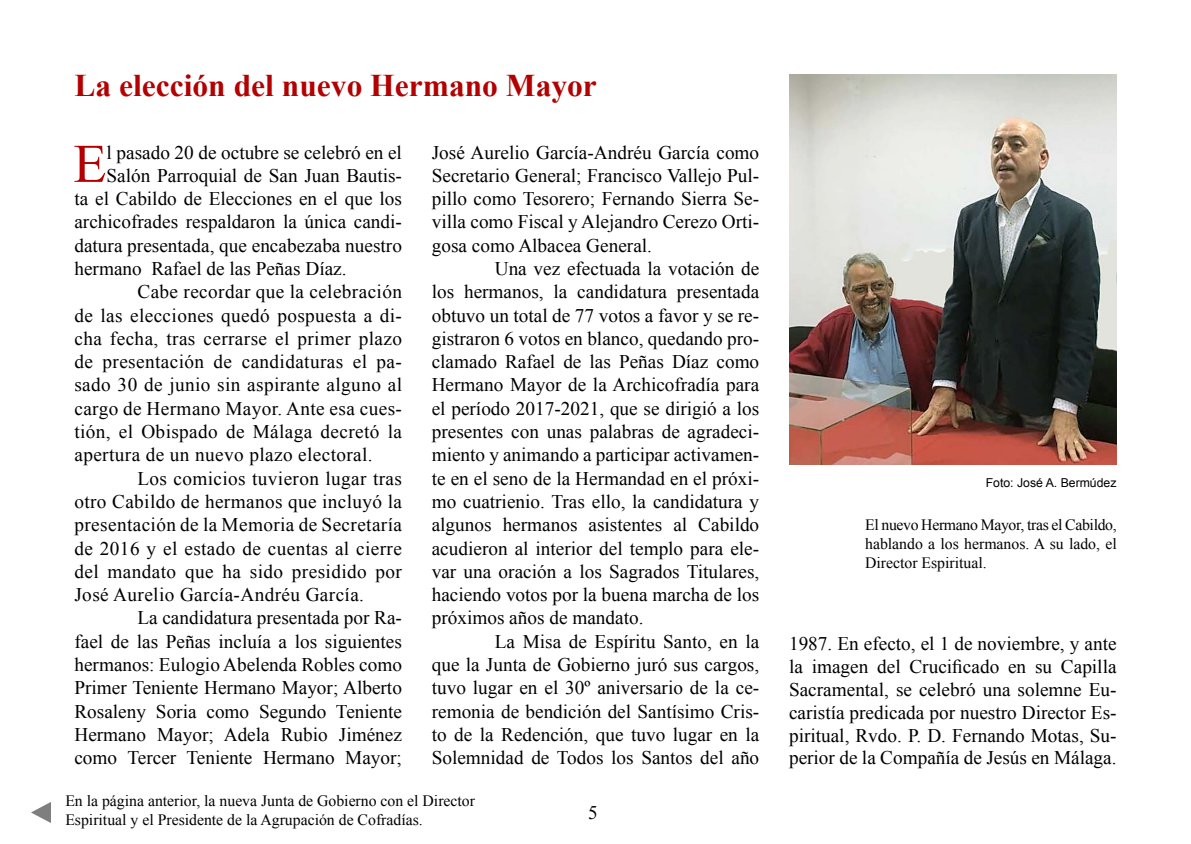
<style>
.page{position:relative;width:1191px;height:844px;background:#fff}
.page>*{position:absolute;margin:0;border:0;box-sizing:border-box;transform-origin:0 0}
.t1{font:54.43px "Times New Roman";color:#b30000}
.t2{font:700 31.5px "Times New Roman";color:#b30000}
.t3{font:19.25px/23.3px "Times New Roman";color:#000;text-align:justify}
.t4{font:19.25px "Times New Roman";letter-spacing:.02em;color:#000}
.t5{font:15.75px/18.9px "Times New Roman";color:#000}
.t6{font:12.25px "Arial";color:#000}
</style>
<div class="page">
<img style="left:789px;top:74px;width:327px;height:390px">
<img style="left:31px;top:802px;width:20px;height:20px">
<h2 class="t2" style="left:74px;top:63px;width:524px">La elección del nuevo Hermano Mayor</h2>
<h1 class="t1" style="left:73px;top:127px;width:35px">E</h1>
<p class="t3" style="left:107px;top:140px;width:297px">l pasado 20 de octubre se celebró en el</p>
<p class="t3" style="left:107px;top:163px;width:297px">Salón Parroquial de San Juan Bautis-</p>
<p class="t3" style="left:74px;top:187px;width:329px">ta el Cabildo de Elecciones en el que los</p>
<p class="t3" style="left:74px;top:210px;width:329px">archicofrades respaldaron la única candi-</p>
<p class="t3" style="left:74px;top:233px;width:329px">datura presentada, que encabezaba nuestro</p>
<p class="t3" style="left:74px;top:256px;width:274px">hermano Rafael de las Peñas Díaz.</p>
<p class="t4" style="left:137px;top:279px;width:266px">Cabe recordar que la celebración</p>
<p class="t4" style="left:74px;top:302px;width:329px">de las elecciones quedó pospuesta a di-</p>
<p class="t4" style="left:74px;top:325px;width:329px">cha fecha, tras cerrarse el primer plazo</p>
<p class="t4" style="left:74px;top:349px;width:329px">de presentación de candidaturas el pa-</p>
<p class="t4" style="left:74px;top:372px;width:329px">sado 30 de junio sin aspirante alguno al</p>
<p class="t4" style="left:74px;top:395px;width:329px">cargo de Hermano Mayor. Ante esa cues-</p>
<p class="t4" style="left:74px;top:418px;width:329px">tión, el Obispado de Málaga decretó la</p>
<p class="t4" style="left:74px;top:442px;width:300px">apertura de un nuevo plazo electoral.</p>
<p class="t4" style="left:137px;top:465px;width:266px">Los comicios tuvieron lugar tras</p>
<p class="t4" style="left:74px;top:488px;width:329px">otro Cabildo de hermanos que incluyó la</p>
<p class="t4" style="left:74px;top:511px;width:329px">presentación de la Memoria de Secretaría</p>
<p class="t4" style="left:74px;top:535px;width:329px">de 2016 y el estado de cuentas al cierre</p>
<p class="t4" style="left:74px;top:558px;width:329px">del mandato que ha sido presidido por</p>
<p class="t4" style="left:74px;top:581px;width:291px">José Aurelio García-Andréu García.</p>
<p class="t3" style="left:137px;top:606px;width:266px">La candidatura presentada por Ra-</p>
<p class="t3" style="left:74px;top:629px;width:329px">fael de las Peñas incluía a los siguientes</p>
<p class="t3" style="left:74px;top:652px;width:329px">hermanos: Eulogio Abelenda Robles como</p>
<p class="t3" style="left:74px;top:675px;width:329px">Primer Teniente Hermano Mayor; Alberto</p>
<p class="t3" style="left:74px;top:699px;width:329px">Rosaleny Soria como Segundo Teniente</p>
<p class="t3" style="left:74px;top:722px;width:329px">Hermano Mayor; Adela Rubio Jiménez</p>
<p class="t3" style="left:74px;top:745px;width:329px">como Tercer Teniente Hermano Mayor;</p>
<p class="t3" style="left:432px;top:140px;width:329px">José Aurelio García-Andréu García como Secretario General; Francisco Vallejo Pul&shy;pillo como Tesorero; Fernando Sierra Se&shy;villa como Fiscal y Alejandro Cerezo Orti&shy;gosa como Albacea General.</p>
<p class="t3" style="left:432px;top:256px;width:329px;text-indent:63px">Una vez efectuada la votación de los hermanos, la candidatura presentada obtuvo un total de 77 votos a favor y se re&shy;gistraron 6 votos en blanco, quedando pro&shy;clamado Rafael de las Peñas Díaz como Hermano Mayor de la Archicofradía para el período 2017-2021, que se dirigió a los presentes con unas palabras de agradeci&shy;miento y animando a participar activamen&shy;te en el seno de la Hermandad en el próxi&shy;mo cuatrienio. Tras ello, la candidatura y algunos hermanos asistentes al Cabildo acudieron al interior del templo para ele&shy;var una oración a los Sagrados Titulares, haciendo votos por la buena marcha de los próximos años de mandato.</p>
<p class="t3" style="left:432px;top:629px;width:329px;text-indent:63px">La Misa de Espíritu Santo, en la que la Junta de Gobierno juró sus cargos, tuvo lugar en el 30º aniversario de la ce&shy;remonia de bendición del Santísimo Cris&shy;to de la Redención, que tuvo lugar en la Solemnidad de Todos los Santos del año</p>
<p class="t3" style="left:789px;top:631px;width:329px">1987. En efecto, el 1 de noviembre, y ante la imagen del Crucificado en su Capilla Sacramental, se celebró una solemne Eu&shy;caristía predicada por nuestro Director Es&shy;piritual, Rvdo. P. D. Fernando Motas, Su&shy;perior de la Compañía de Jesús en Málaga.</p>
<p class="t6" style="left:985px;top:474px;width:132px">Foto: José A. Bermúdez</p>
<p class="t5" style="left:865px;top:514px;width:253px;text-align:justify">El nuevo Hermano Mayor, tras el Cabildo, hablando a los hermanos. A su lado, el Director Espiritual.</p>
<p class="t5" style="left:65px;top:790px;width:411px">En la página anterior, la nueva Junta de Gobierno con el Director<br>Espiritual y el Presidente de la Agrupación de Cofradías.</p>
<p class="t3" style="left:588px;top:800px;width:11px">5</p>
</div>
